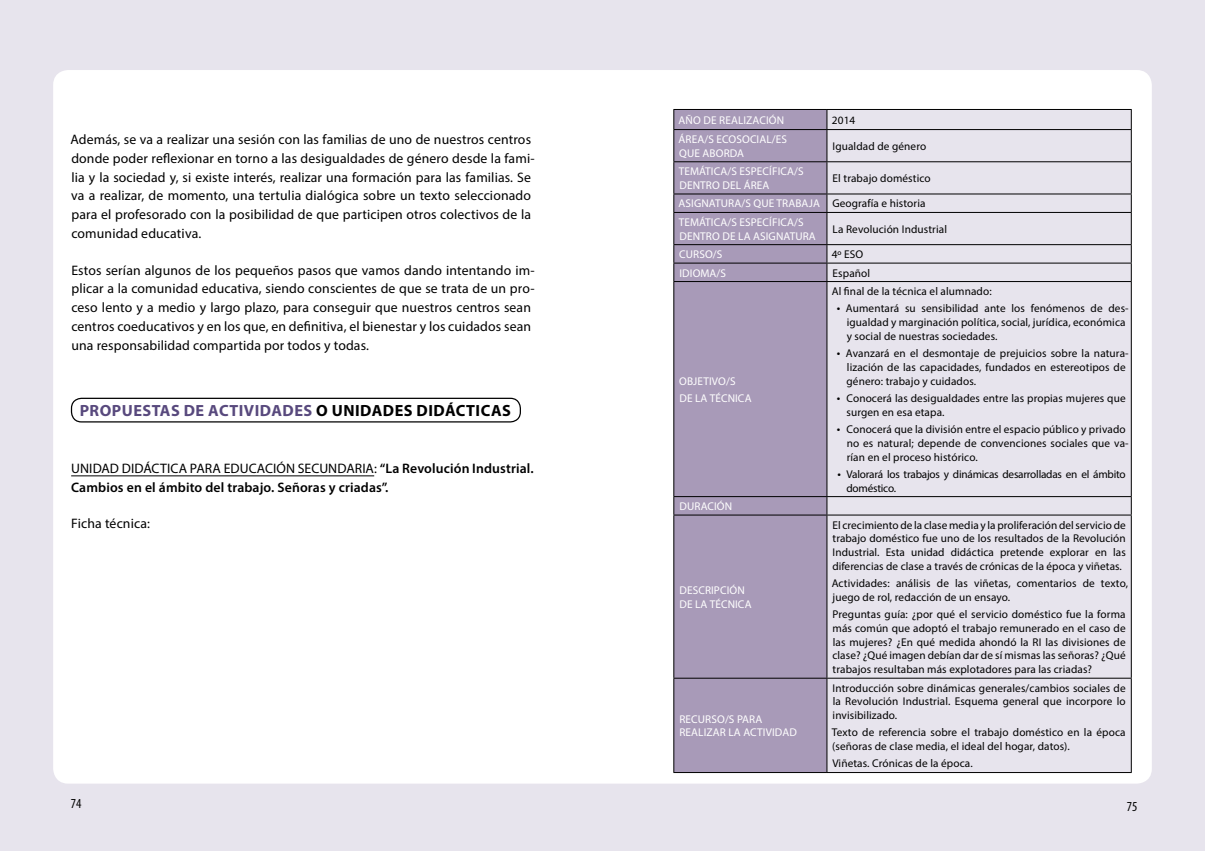
<style>
.page{position:relative;width:1205px;height:851px;background:#fff}
.page>*{position:absolute;margin:0;border:0;box-sizing:border-box;transform-origin:0 0}
.t1{font:700 16.25px "Myriad Pro";color:#58497d}
.t2{font:700 16.25px "Myriad Pro";color:#000}
.t3{font:13.75px/18.8px "Myriad Pro";letter-spacing:.01em;color:#000}
.t4{font:600 13.75px/18.8px "Myriad Pro";letter-spacing:.01em;color:#000}
.t5{font:condensed 13.75px "Myriad Pro";color:#000}
.t6{font:11.25px/13.8px "Myriad Pro";letter-spacing:.01em;color:#000}
.t7{font:11.25px/13.8px "Myriad Pro";letter-spacing:.01em;color:#fff}
.t8{font:11.25px/13.8px "Myriad Pro";letter-spacing:-.02em;color:#000}
.s1{font-weight:400}
.s2{color:#000}
.s3{font-size:12.5px}
</style>
<div class="page">
<div style="left:0;top:0;width:1205px;height:850px;background:#e7e4ed"></div>
<div style="left:53px;top:70px;width:1099px;height:713px;background:#fff;border-radius:15px"></div>
<div style="left:674px;top:110px;width:152px;height:662px;background:#a89ab8"></div>
<div style="left:827px;top:110px;width:304px;height:662px;background:#e7e4ed"></div>
<hr style="left:673px;top:109px;width:154px;height:1px;background:#000">
<svg style="left:673px;top:110px;width:1px;height:19px"></svg>
<hr style="left:827px;top:109px;width:304px;height:1px;background:#000">
<svg style="left:826px;top:110px;width:1px;height:19px"></svg>
<svg style="left:1131px;top:110px;width:1px;height:19px"></svg>
<hr style="left:673px;top:129px;width:154px;height:1px;background:#000">
<hr style="left:673px;top:130px;width:1px;height:31px;background:#000">
<hr style="left:827px;top:129px;width:304px;height:1px;background:#000">
<hr style="left:826px;top:130px;width:1px;height:31px;background:#000">
<hr style="left:1131px;top:130px;width:1px;height:31px;background:#000">
<hr style="left:673px;top:161px;width:154px;height:1px;background:#000">
<hr style="left:673px;top:162px;width:1px;height:31px;background:#000">
<hr style="left:827px;top:161px;width:304px;height:1px;background:#000">
<hr style="left:826px;top:162px;width:1px;height:31px;background:#000">
<hr style="left:1131px;top:162px;width:1px;height:31px;background:#000">
<hr style="left:673px;top:193px;width:154px;height:1px;background:#000">
<svg style="left:673px;top:194px;width:1px;height:18px"></svg>
<hr style="left:827px;top:193px;width:304px;height:1px;background:#000">
<svg style="left:826px;top:194px;width:1px;height:18px"></svg>
<svg style="left:1131px;top:194px;width:1px;height:18px"></svg>
<hr style="left:673px;top:212px;width:154px;height:1px;background:#000">
<hr style="left:673px;top:213px;width:1px;height:31px;background:#000">
<hr style="left:827px;top:212px;width:304px;height:1px;background:#000">
<hr style="left:826px;top:213px;width:1px;height:31px;background:#000">
<hr style="left:1131px;top:213px;width:1px;height:31px;background:#000">
<hr style="left:673px;top:244px;width:154px;height:1px;background:#000">
<hr style="left:827px;top:244px;width:304px;height:1px;background:#000">
<hr style="left:673px;top:262px;width:154px;height:1px;background:#000">
<svg style="left:673px;top:245px;width:1px;height:36px"></svg>
<hr style="left:827px;top:262px;width:304px;height:1px;background:#000">
<svg style="left:826px;top:245px;width:1px;height:36px"></svg>
<svg style="left:1131px;top:245px;width:1px;height:36px"></svg>
<hr style="left:673px;top:281px;width:154px;height:1px;background:#000">
<hr style="left:673px;top:282px;width:1px;height:214px;background:#000">
<hr style="left:827px;top:281px;width:304px;height:1px;background:#000">
<hr style="left:826px;top:282px;width:1px;height:214px;background:#000">
<hr style="left:1131px;top:282px;width:1px;height:214px;background:#000">
<hr style="left:673px;top:496px;width:154px;height:1px;background:#000">
<svg style="left:673px;top:497px;width:1px;height:17px"></svg>
<hr style="left:827px;top:496px;width:304px;height:1px;background:#000">
<svg style="left:826px;top:497px;width:1px;height:17px"></svg>
<svg style="left:1131px;top:497px;width:1px;height:17px"></svg>
<hr style="left:673px;top:514px;width:154px;height:1px;background:#000">
<hr style="left:673px;top:515px;width:1px;height:162px;background:#000">
<hr style="left:827px;top:514px;width:304px;height:1px;background:#000">
<hr style="left:826px;top:515px;width:1px;height:162px;background:#000">
<hr style="left:1131px;top:515px;width:1px;height:162px;background:#000">
<hr style="left:673px;top:677px;width:154px;height:1px;background:#000">
<hr style="left:673px;top:678px;width:1px;height:94px;background:#000">
<hr style="left:827px;top:677px;width:304px;height:1px;background:#000">
<hr style="left:826px;top:678px;width:1px;height:94px;background:#000">
<hr style="left:1131px;top:678px;width:1px;height:94px;background:#000">
<hr style="left:673px;top:772px;width:154px;height:1px;background:#000">
<hr style="left:827px;top:772px;width:304px;height:1px;background:#000">
<hr style="left:71px;top:475px;width:303px;height:1px;background:#000">
<div style="left:71px;top:397px;width:450px;height:25px;border:1px solid #000;border-radius:10px"></div>
<p class="t3" style="left:70px;top:130px;width:466px">Además, se va a realizar una sesión con las familias de uno de nuestros centros donde poder reflexionar en torno a las desigualdades de género desde la fami&shy;lia y la sociedad y, si existe interés, realizar una formación para las familias. Se va a realizar, de momento, una tertulia dialógica sobre un texto seleccionado para el profesorado con la posibilidad de que participen otros colectivos de la comunidad educativa.</p>
<p class="t3" style="left:71px;top:260px;width:465px">Estos serían algunos de los pequeños pasos que vamos dando intentando im&shy;plicar a la comunidad educativa, siendo conscientes de que se trata de un pro&shy;ceso lento y a medio y largo plazo, para conseguir que nuestros centros sean centros coeducativos y en los que, en definitiva, el bienestar y los cuidados sean una responsabilidad compartida por todos y todas.</p>
<h1 class="t1" style="left:80px;top:400px;width:11px">PROPUESTAS</h1>
<h1 class="t1" style="left:184px;top:400px;width:35px">DE ACTIVIDADES</h1>
<h1 class="t2" style="left:316px;top:400px;width:27px">O UNIDADES</h1>
<h1 class="t2" style="left:416px;top:400px;width:50px">DIDÁCTICAS</h1>
<p class="t4" style="left:71px;top:459px;width:464px"><span class="s1">UNIDAD DIDÁCTICA PARA EDUCACIÓN SECUNDARIA:</span> “La Revolución Industrial.<br>Cambios en el ámbito del trabajo. Señoras y criadas”.</p>
<p class="t3" style="left:71px;top:514px;width:80px">Ficha técnica:</p>
<p class="t5" style="left:71px;top:794px;width:12px">74</p>
<p class="t7" style="left:678px;top:113px;width:107px">AÑO DE REALIZACIÓN</p>
<p class="t6" style="left:832px;top:113px;width:25px">2014</p>
<p class="t7" style="left:678px;top:132px;width:110px">ÁREA/S ECOSOCIAL/ES<br>QUE ABORDA</p>
<p class="t6" style="left:832px;top:139px;width:95px">Igualdad de género</p>
<p class="t7" style="left:679px;top:164px;width:126px">TEMÁTICA/S ESPECÍFICA/S<br>DENTRO DEL ÁREA</p>
<p class="t6" style="left:832px;top:171px;width:100px">El trabajo doméstico</p>
<p class="t7" style="left:678px;top:194px;width:248px;line-height:18.5px">ASIGNATURA/S QUE TRABAJA <span class="s2">Geografía e historia<br></span>TEMÁTICA/S ESPECÍFICA/S</p>
<p class="t7" style="left:679px;top:229px;width:138px">DENTRO DE LA ASIGNATURA</p>
<p class="t6" style="left:832px;top:222px;width:116px">La Revolución Industrial</p>
<p class="t7" style="left:679px;top:247px;width:45px">CURSO/S</p>
<p class="t6" style="left:831px;top:247px;width:33px">4º ESO</p>
<p class="t7" style="left:679px;top:266px;width:48px">IDIOMA/S</p>
<p class="t6" style="left:832px;top:266px;width:39px">Español</p>
<p class="t7" style="left:679px;top:372px;width:74px;line-height:17.2px">OBJETIVO/S<br>DE LA TÉCNICA</p>
<p class="t7" style="left:679px;top:499px;width:54px">DURACIÓN</p>
<p class="t7" style="left:679px;top:583px;width:74px">DESCRIPCIÓN<br>DE LA TÉCNICA</p>
<p class="t7" style="left:679px;top:711px;width:119px">RECURSO/S PARA<br>REALIZAR LA ACTIVIDAD</p>
<p class="t6" style="left:832px;top:284px;width:161px">Al final de la técnica el alumnado:</p>
<p class="t6" style="left:846px;top:301px;width:284px;text-indent:-10px"><span class="s3">•</span> Aumentará su sensibilidad ante los fenómenos de des&shy;igualdad y marginación política, social, jurídica, económica y social de nuestras sociedades.</p>
<p class="t6" style="left:846px;top:346px;width:284px;text-indent:-10px"><span class="s3">•</span> Avanzará en el desmontaje de prejuicios sobre la natura&shy;lización de las capacidades, fundados en estereotipos de género: trabajo y cuidados.</p>
<p class="t6" style="left:846px;top:391px;width:281px;text-indent:-10px"><span class="s3">•</span> Conocerá las desigualdades entre las propias mujeres que surgen en esa etapa.</p>
<p class="t6" style="left:846px;top:422px;width:283px;text-indent:-10px"><span class="s3">•</span> Conocerá que la división entre el espacio público y privado no es natural; depende de convenciones sociales que va&shy;rían en el proceso histórico.</p>
<p class="t8" style="left:846px;top:467px;width:281px;text-indent:-9px"><span class="s3">•</span> Valorará los trabajos y dinámicas desarrolladas en el ámbito doméstico.</p>
<p class="t6" style="left:832px;top:517px;width:295px;text-align:justify">El crecimiento de la clase media y la proliferación del servicio de trabajo doméstico fue uno de los resultados de la Revolución Industrial. Esta unidad didáctica pretende explorar en las diferencias de clase a través de crónicas de la época y viñetas.</p>
<p class="t6" style="left:832px;top:576px;width:298px">Actividades: análisis de las viñetas, comentarios de texto, juego de rol, redacción de un ensayo.</p>
<p class="t6" style="left:832px;top:607px;width:295px;text-align:justify">Preguntas guía: ¿por qué el servicio doméstico fue la forma más común que adoptó el trabajo remunerado en el caso de las mujeres? ¿En qué medida ahondó la RI las divisiones de clase? ¿Qué imagen debían dar de sí mismas las señoras? ¿Qué trabajos resultaban más explotadores para las criadas?</p>
<p class="t6" style="left:832px;top:680px;width:295px;text-align:justify">Introducción sobre dinámicas generales/cambios sociales de la Revolución Industrial. Esquema general que incorpore lo invisibilizado.</p>
<p class="t6" style="left:832px;top:725px;width:295px">Texto de referencia sobre el trabajo doméstico en la época (señoras de clase media, el ideal del hogar, datos).</p>
<p class="t6" style="left:832px;top:756px;width:142px">Viñetas. Crónicas de la época.</p>
<p class="t5" style="left:1126px;top:797px;width:12px">75</p>
</div>
